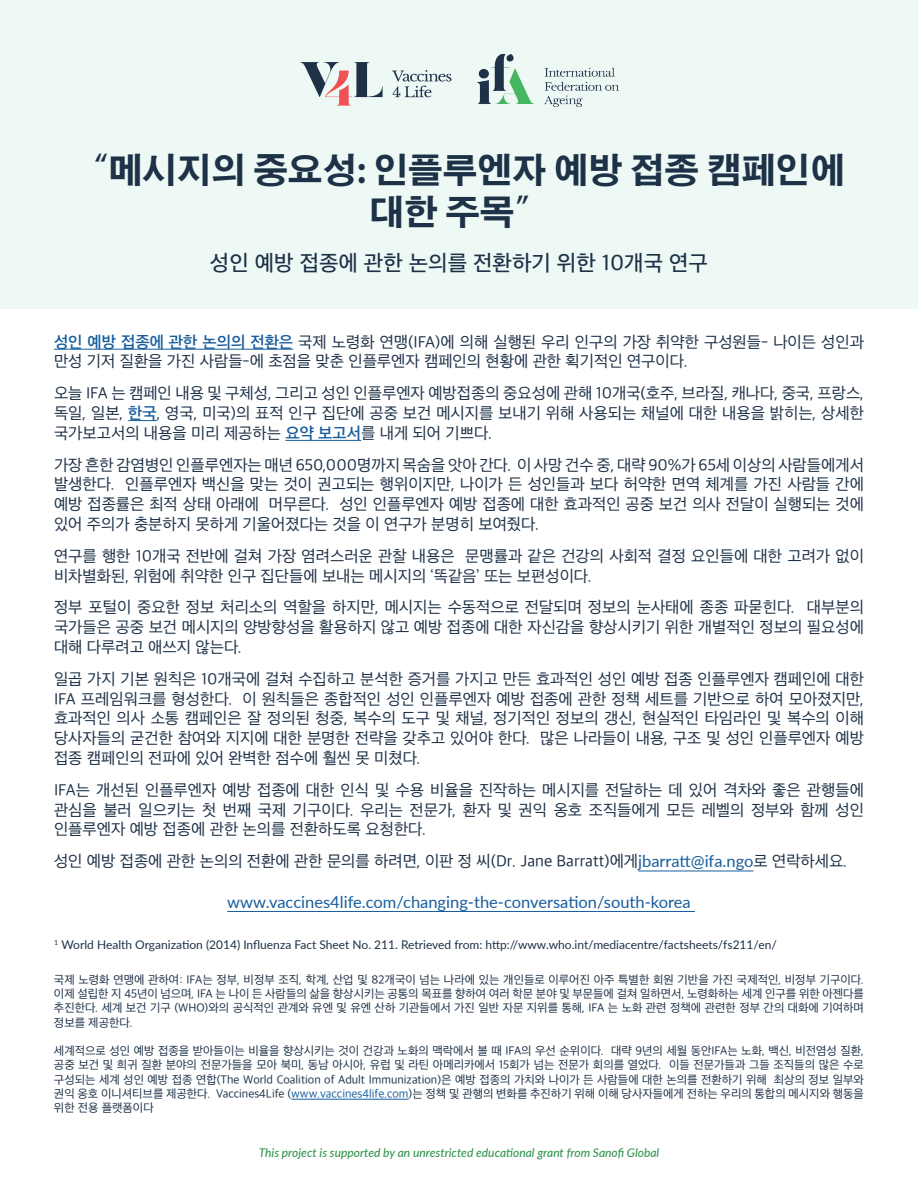
<style>
.page{position:relative;width:918px;height:1188px;background:#fff}
.page>*{position:absolute;margin:0;border:0;box-sizing:border-box;transform-origin:0 0}
.t1{font:700 34.5px/41.4px "Adobe Gothic Std";color:#1d3147;text-align:center}
.t2{font:500 22.5px "Apple SD Gothic Neo";color:#1d3147}
.t3{font:16.5px/19.8px "Apple SD Gothic Neo";color:#1d3147;text-align:justify}
.t4{font:16.5px "Lato";color:#175d9e}
.t5{font:12px/14.4px "Apple SD Gothic Neo";color:#1d3147;text-align:justify}
.t6{font:12px "Lato";color:#1d3147}
.t7{font:italic 500 12px "Lato";color:#359650}
.s1{font-weight:600;color:#175d9e}
.s2{font-family:"Lato";color:#175d9e}
.s3{color:#175d9e}
</style>
<div class="page">
<div style="left:0;top:0;width:918px;height:308px;background:#eef8f5"></div>
<svg style="left:300px;top:62px;width:83px;height:44px"></svg>
<svg style="left:392px;top:70px;width:59px;height:27px"></svg>
<img style="left:477px;top:54px;width:141px;height:53px">
<hr style="left:54px;top:349px;width:239px;height:1px;background:#175d9e">
<svg style="left:128px;top:420px;width:29px;height:1px"></svg>
<hr style="left:285px;top:440px;width:76px;height:1px;background:#175d9e">
<hr style="left:638px;top:871px;width:115px;height:1px;background:#175d9e">
<hr style="left:227px;top:911px;width:468px;height:1px;background:#175d9e">
<hr style="left:291px;top:1099px;width:118px;height:1px;background:#175d9e">
<h1 class="t1" style="left:73px;top:151px;width:773px">“메시지의 중요성: 인플루엔자 예방 접종 캠페인에 대한 주목”</h1>
<h2 class="t2" style="left:210px;top:250px;width:500px">성인 예방 접종에 관한 논의를 전환하기 위한 10개국 연구</h2>
<p class="t3" style="left:54px;top:333px;width:812px"><span class="s1">성인 예방 접종에 관한 논의의 전환은</span> 국제 노령화 연맹(IFA)에 의해 실행된 우리 인구의 가장 취약한 구성원들- 나이든 성인과 만성 기저 질환을 가진 사람들-에 초점을 맞춘 인플루엔자 캠페인의 현황에 관한 획기적인 연구이다.</p>
<p class="t3" style="left:54px;top:384px;width:812px">오늘 IFA 는 캠페인 내용 및 구체성, 그리고 성인 인플루엔자 예방접종의 중요성에 관해 10개국(호주, 브라질, 캐나다, 중국, 프랑스, 독일, 일본, <span class="s1">한국</span>, 영국, 미국)의 표적 인구 집단에 공중 보건 메시지를 보내기 위해 사용되는 채널에 대한 내용을 밝히는, 상세한 국가보고서의 내용을 미리 제공하는 <span class="s1">요약 보고서</span>를 내게 되어 기쁘다.</p>
<p class="t3" style="left:54px;top:456px;width:812px">가장 흔한 감염병인 인플루엔자는 매년 650,000명까지 목숨을 앗아 간다. 이 사망 건수 중, 대략 90%가 65세 이상의 사람들에게서 발생한다. 인플루엔자 백신을 맞는 것이 권고되는 행위이지만, 나이가 든 성인들과 보다 허약한 면역 체계를 가진 사람들 간에 예방 접종률은 최적 상태 아래에 머무른다. 성인 인플루엔자 예방 접종에 대한 효과적인 공중 보건 의사 전달이 실행되는 것에 있어 주의가 충분하지 못하게 기울어졌다는 것을 이 연구가 분명히 보여줬다.</p>
<p class="t3" style="left:54px;top:547px;width:812px">연구를 행한 10개국 전반에 걸쳐 가장 염려스러운 관찰 내용은 문맹률과 같은 건강의 사회적 결정 요인들에 대한 고려가 없이 비차별화된, 위험에 취약한 인구 집단들에 보내는 메시지의 ‘똑같음’ 또는 보편성이다.</p>
<p class="t3" style="left:54px;top:598px;width:812px">정부 포털이 중요한 정보 처리소의 역할을 하지만, 메시지는 수동적으로 전달되며 정보의 눈사태에 종종 파묻힌다. 대부분의 국가들은 공중 보건 메시지의 양방향성을 활용하지 않고 예방 접종에 대한 자신감을 향상시키기 위한 개별적인 정보의 필요성에 대해 다루려고 애쓰지 않는다.</p>
<p class="t3" style="left:54px;top:670px;width:812px">일곱 가지 기본 원칙은 10개국에 걸쳐 수집하고 분석한 증거를 가지고 만든 효과적인 성인 예방 접종 인플루엔자 캠페인에 대한 IFA 프레임워크를 형성한다. 이 원칙들은 종합적인 성인 인플루엔자 예방 접종에 관한 정책 세트를 기반으로 하여 모아졌지만, 효과적인 의사 소통 캠페인은 잘 정의된 청중, 복수의 도구 및 채널, 정기적인 정보의 갱신, 현실적인 타임라인 및 복수의 이해 당사자들의 굳건한 참여와 지지에 대한 분명한 전략을 갖추고 있어야 한다. 많은 나라들이 내용, 구조 및 성인 인플루엔자 예방 접종 캠페인의 전파에 있어 완벽한 점수에 훨씬 못 미쳤다.</p>
<p class="t3" style="left:54px;top:781px;width:812px">IFA는 개선된 인플루엔자 예방 접종에 대한 인식 및 수용 비율을 진작하는 메시지를 전달하는 데 있어 격차와 좋은 관행들에 관심을 불러 일으키는 첫 번째 국제 기구이다. 우리는 전문가, 환자 및 권익 옹호 조직들에게 모든 레벨의 정부와 함께 성인 인플루엔자 예방 접종에 관한 논의를 전환하도록 요청한다.</p>
<p class="t3" style="left:54px;top:852px;width:795px">성인 예방 접종에 관한 논의의 전환에 관한 문의를 하려면, 이판 정 씨(Dr. Jane Barratt)에게<span class="s2">jbarratt@ifa.ngo</span>로 연락하세요.</p>
<p class="t4" style="left:227px;top:890px;width:465px">www.vaccines4life.com/changing-the-conversation/south-korea</p>
<p class="t6" style="left:54px;top:936px;width:724px"><sup>1</sup> World Health Organization (2014) Influenza Fact Sheet No. 211. Retrieved from: http://www.who.int/mediacentre/factsheets/fs211/en/</p>
<p class="t5" style="left:54px;top:973px;width:812px">국제 노령화 연맹에 관하여: IFA는 정부, 비정부 조직, 학계, 산업 및 82개국이 넘는 나라에 있는 개인들로 이루어진 아주 특별한 회원 기반을 가진 국제적인, 비정부 기구이다. 이제 설립한 지 45년이 넘으며, IFA 는 나이 든 사람들의 삶을 향상시키는 공통의 목표를 향하여 여러 학문 분야 및 부문들에 걸쳐 일하면서, 노령화하는 세계 인구를 위한 아젠다를 추진한다. 세계 보건 기구 (WHO)와의 공식적인 관계와 유엔 및 유엔 산하 기관들에서 가진 일반 자문 지위를 통해, IFA 는 노화 관련 정책에 관련한 정부 간의 대화에 기여하며 정보를 제공한다.</p>
<p class="t5" style="left:54px;top:1044px;width:812px">세계적으로 성인 예방 접종을 받아들이는 비율을 향상시키는 것이 건강과 노화의 맥락에서 볼 때 IFA의 우선 순위이다. 대략 9년의 세월 동안IFA는 노화, 백신, 비전염성 질환, 공중 보건 및 희귀 질환 분야의 전문가들을 모아 북미, 동남 아시아, 유럽 및 라틴 아메리카에서 15회가 넘는 전문가 회의를 열었다. 이들 전문가들과 그들 조직들의 많은 수로 구성되는 세계 성인 예방 접종 연합(The World Coalition of Adult Immunization)은 예방 접종의 가치와 나이가 든 사람들에 대한 논의를 전환하기 위해 최상의 정보 일부와 권익 옹호 이니셔티브를 제공한다. Vaccines4Life (<span class="s3">www.vaccines4life.com</span>)는 정책 및 관행의 변화를 추진하기 위해 이해 당사자들에게 전하는 우리의 통합의 메시지와 행동을 위한 전용 플랫폼이다</p>
<p class="t7" style="left:259px;top:1144px;width:402px">This project is supported by an unrestricted educational grant from Sanofi Global</p>
</div>
